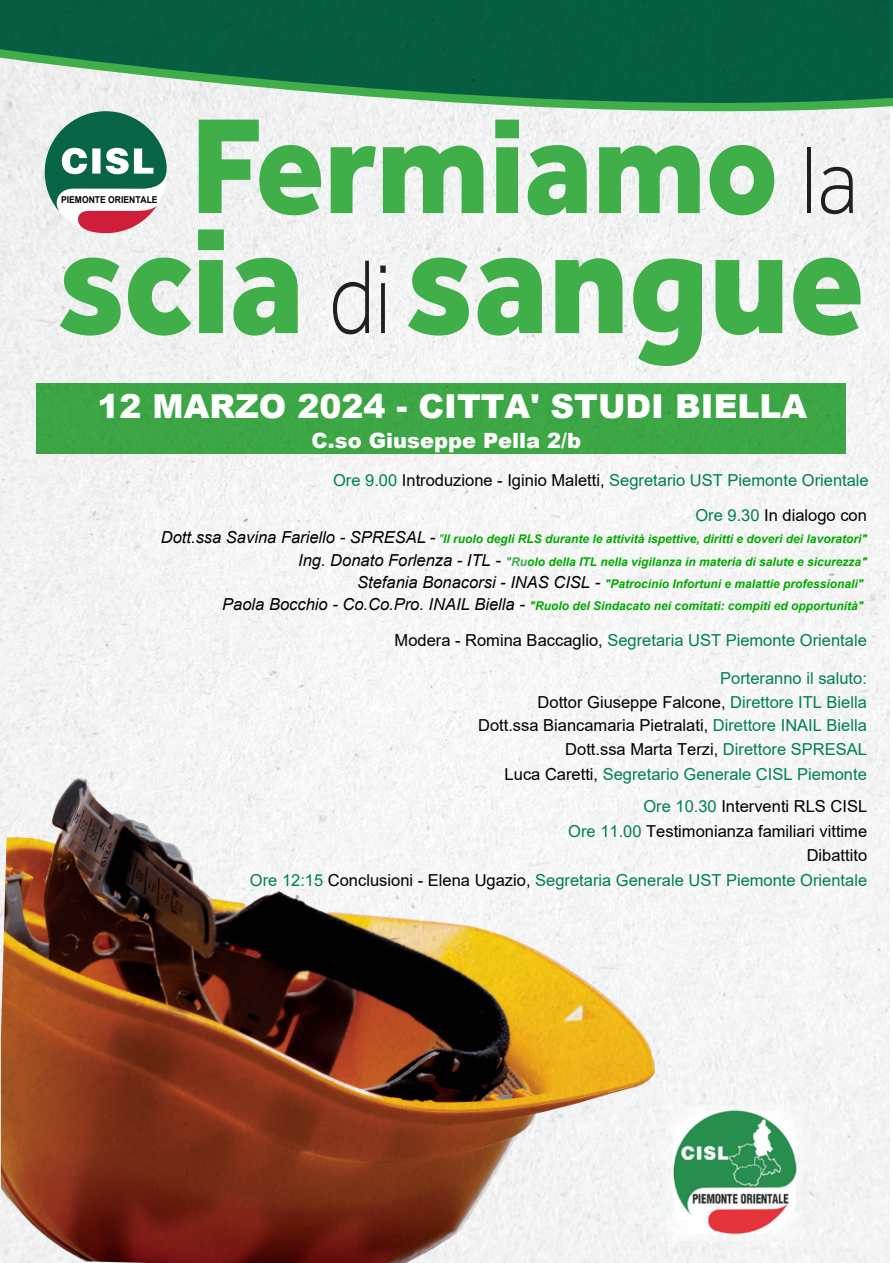
<style>
.page{position:relative;width:893px;height:1263px;background:#fff}
.page>*{position:absolute;margin:0;border:0;box-sizing:border-box;transform-origin:0 0}
.t1{font:800 155.4px "Effra";color:#40ae49;scale:.91 1}
.t2{font:800 140.1px "Effra";color:#40ae49;scale:.92 1}
.t3{font:300 97.95px "Effra";color:#231f20;scale:.86 1}
.t4{font:900 33px "Arial";color:#fff}
.t5{font:900 21px "Arial";color:#fff}
.t6{font:16.5px/24.8px "Arial";color:#000;text-align:right}
.t7{font:16.5px "Arial";color:#008053}
.t8{font:italic 700 12px/22.2px "Arial";color:#0a0;text-align:right}
.t9{font:700 9.45px "Arial";color:#000;scale:.91 1}
.s1{font-weight:300;font-size:108.45px;color:#231f20}
.s2{color:#000}
.s3{color:#007f52}
.s4{font-weight:400;font-size:16.5px;color:#000}
.s5{font-weight:400}
.s6{color:#40aa55}
.s7{color:#008053}
</style>
<div class="page">
<div style="left:0;top:177px;width:889px;height:1085px;background:#f4f4f5"></div>
<img style="left:1px;top:767px;width:656px;height:496px">
<svg style="left:0;top:0;width:893px;height:177px;fill:#075f43"></svg>
<svg style="left:0;top:41px;width:893px;height:100px"></svg>
<div style="left:37px;top:384px;width:809px;height:70px;background:#3da646"></div>
<svg style="left:45px;top:111px;width:122px;height:122px"></svg>
<img style="left:666px;top:1105px;width:136px;height:135px">
<p class="t9" style="left:61px;top:193px;width:108px">PIEMONTE ORIENTALE</p>
<h2 class="t2" style="left:191px;top:83px;width:640px">Fermiamo</h2>
<h3 class="t3" style="left:801px;top:122px;width:68px">la</h3>
<h1 class="t1" style="left:58px;top:189px;width:888px">scia <span class="s1">di</span> sangue</h1>
<h3 class="t4" style="left:98px;top:382px;width:711px">12 MARZO 2024 - CITTA' STUDI BIELLA</h3>
<h3 class="t5" style="left:312px;top:425px;width:271px">C.so Giuseppe Pella 2/b</h3>
<h3 class="t7" style="left:333px;top:469px;width:537px">Ore 9.00 <span class="s2">Introduzione - Iginio Maletti,</span> Segretario UST Piemonte Orientale</h3>
<h3 class="t6" style="left:695px;top:503px;width:173px"><span class="s3">Ore 9.30</span> In dialogo con</h3>
<p class="t8" style="left:161px;top:528px;width:708px"><span class="s4">Dott.ssa Savina Fariello - SPRESAL -</span> <span class="s5">"</span>Il ruolo degli RLS durante le attività ispettive, diritti e doveri dei lavoratori" <span class="s4">Ing. Donato Forlenza - ITL -</span> <span class="s6">"Ru</span>olo della ITL nella vigilanza in materia di salute e sicurezza"<br><span class="s4">Stefania Bonacorsi - INAS CISL -</span> "Patrocinio Infortuni e malattie professionali"<br><span class="s4">Paola Bocchio - Co.Co.Pro. INAIL Biella -</span> "Ruolo del Sindacato nei comitati: compiti ed opportunità"</p>
<h3 class="t7" style="left:395px;top:629px;width:474px"><span class="s2">Modera - Romina Baccaglio,</span> Segretaria UST Piemonte Orientale</h3>
<h3 class="t6" style="left:478px;top:667px;width:390px;line-height:23.4px"><span class="s3">Porteranno il saluto:<br></span>Dottor Giuseppe Falcone, <span class="s3">Direttore ITL Biella </span>Dott.ssa Biancamaria Pietralati, <span class="s7">Direttore INAIL Biella </span>Dott.ssa Marta Terzi, <span class="s7">Direttore SPRESAL</span></h3>
<h3 class="t7" style="left:505px;top:762px;width:364px"><span class="s2">Luca Caretti,</span> Segretario Generale CISL Piemonte</h3>
<h3 class="t6" style="left:250px;top:794px;width:619px"><span class="s7">Ore 10.30</span> Interventi RLS CISL<br><span class="s3">Ore 11.00</span> Testimonianza familiari vittime<br>Dibattito<br><span class="s3">Ore 12:15</span> Conclusioni - Elena Ugazio, <span class="s7">Segretaria Generale UST Piemonte Orientale</span></h3>
</div>
